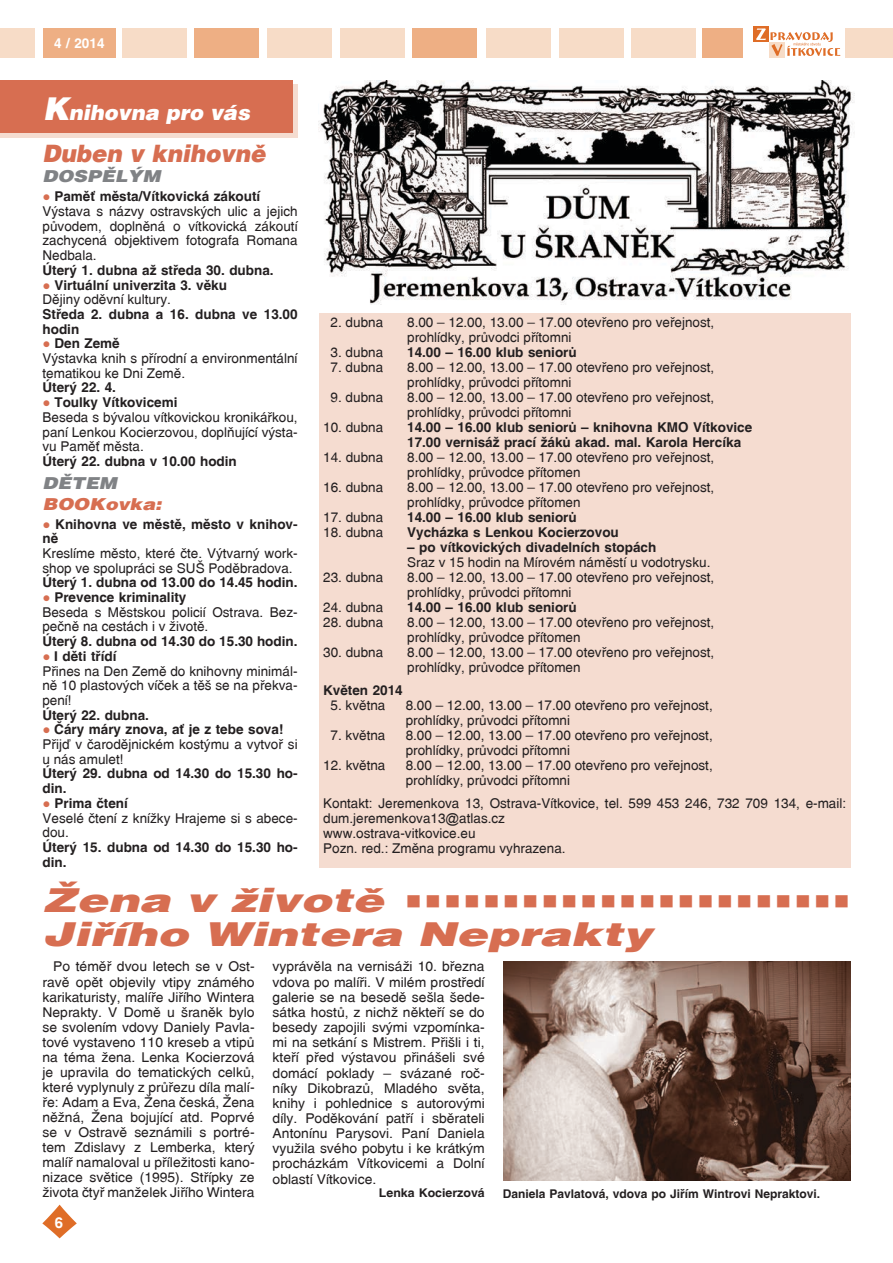
<style>
.page{position:relative;width:893px;height:1263px;background:#fff}
.page>*{position:absolute;margin:0;border:0;box-sizing:border-box;transform-origin:0 0}
.t1{font:italic 900 33px/34.5px "Switzerland";color:#d76e51;scale:1.42 1}
.t2{font:italic 900 31.5px "Helvetica CE";color:#fff}
.t3{font:italic 900 24px "Switzerland";color:#d76e51;scale:.96 1}
.t4{font:21px "Wingdings";color:#d76e51}
.t5{font:italic 900 21px "Switzerland";color:#fff}
.t6{font:italic 900 16.5px "Switzerland";color:#808285;scale:1.16 1}
.t7{font:italic 900 16.5px "Switzerland";color:#d76e51;scale:1.16 1}
.t8{font:700 15px "Switzerland";color:#fff}
.t9{font:13.5px/15px "Switzerland";color:#231f20}
.t10{font:700 13.5px/14.7px "Switzerland";color:#231f20}
.t11{font:700 13.5px "Switzerland";color:#fff}
.t12{font:700 12px "Switzerland";color:#231f20}
.s1{font-size:31.5px}
.s2{font-family:"Arial";color:#d76e51}
.s3{font-weight:700}
.s4{font-family:"Arial";font-weight:400;color:#d76e51}
.s5{font-weight:400}
.s6{font-family:"Arial"}
</style>
<div class="page">
<div style="left:486px;top:28px;width:65px;height:29px;background:#f7dcc7"></div>
<div style="left:559px;top:28px;width:65px;height:29px;background:#f7dcc7"></div>
<div style="left:631px;top:28px;width:65px;height:29px;background:#f7dcc7"></div>
<div style="left:267px;top:28px;width:65px;height:29px;background:#f7dcc7"></div>
<div style="left:340px;top:28px;width:65px;height:29px;background:#f7dcc7"></div>
<div style="left:195px;top:28px;width:64px;height:29px;background:#eeaf84"></div>
<div style="left:0;top:28px;width:35px;height:30px;background:#f7dcc7"></div>
<div style="left:412px;top:28px;width:65px;height:29px;background:#eeaf84"></div>
<div style="left:702px;top:28px;width:41px;height:29px;background:#eeaf84"></div>
<div style="left:845px;top:28px;width:48px;height:29px;background:#f7dcc7"></div>
<div style="left:43px;top:28px;width:72px;height:29px;background:#eeaf84"></div>
<div style="left:122px;top:29px;width:65px;height:29px;background:#f7dcc7"></div>
<div style="left:753px;top:27px;width:16px;height:15px;background:#df6d27"></div>
<div style="left:769px;top:42px;width:15px;height:16px;background:#f7dcc7"></div>
<svg style="left:756px;top:28px;width:84px;height:28px"></svg>
<svg style="left:42px;top:1205px;width:35px;height:33px"></svg>
<div style="left:0;top:84px;width:298px;height:53px;background:#f5dcd0"></div>
<div style="left:0;top:81px;width:293px;height:52px;background:#d76e51"></div>
<img style="left:319px;top:81px;width:535px;height:224px">
<div style="left:319px;top:313px;width:531px;height:554px;background:#f5dcd0"></div>
<img style="left:504px;top:961px;width:346px;height:220px">
<p class="t11" style="left:54px;top:35px;width:52px">4 / 2014</p>
<h2 class="t2" style="left:44px;top:83px;width:19px">V</h2>
<h3 class="t5" style="left:43px;top:100px;width:209px"><span class="s1">K</span>nihovna pro vás</h3>
<h3 class="t3" style="left:43px;top:139px;width:234px">Duben v knihovně</h3>
<p class="t6" style="left:43px;top:167px;width:103px">DOSPĚLÝM</p>
<p class="t9" style="left:43px;top:189px;width:257px"><span class="s2">●</span> <span class="s3">Paměť města/Vítkovická zákoutí </span>Výstava s názvy ostravských ulic a jejich původem, doplněná o vítkovická zákoutí zachycená objektivem fotografa Romana Nedbala.</p>
<p class="t10" style="left:43px;top:263px;width:233px">Úterý 1. dubna až středa 30. dubna.</p>
<p class="t10" style="left:43px;top:277px;width:186px"><span class="s4">●</span> Virtuální univerzita 3. věku<br><span class="s5">Dějiny oděvní kultury.</span></p>
<p class="t10" style="left:43px;top:307px;width:257px">Středa 2. dubna a 16. dubna ve 13.00 hodin</p>
<p class="t9" style="left:43px;top:336px;width:257px"><span class="s2">●</span> <span class="s3">Den Země<br></span>Výstavka knih s přírodní a environmentální tematikou ke Dni Země.</p>
<p class="t10" style="left:43px;top:380px;width:75px">Úterý 22. 4.</p>
<p class="t9" style="left:43px;top:395px;width:257px"><span class="s2">●</span> <span class="s3">Toulky Vítkovicemi<br></span>Beseda s bývalou vítkovickou kronikářkou, paní Lenkou Kocierzovou, doplňující výsta&shy;vu Paměť města.</p>
<p class="t10" style="left:43px;top:454px;width:196px">Úterý 22. dubna v 10.00 hodin</p>
<p class="t6" style="left:43px;top:473px;width:66px">DĚTEM</p>
<p class="t7" style="left:43px;top:494px;width:104px">BOOKovka:</p>
<p class="t10" style="left:43px;top:516px;width:257px"><span class="s4">●</span> Knihovna ve městě, město v knihov&shy;ně</p>
<p class="t9" style="left:42px;top:546px;width:257px">Kreslíme město, které čte. Výtvarný work&shy;shop ve spolupráci se SUŠ Poděbradova.</p>
<p class="t10" style="left:42px;top:575px;width:257px">Úterý 1. dubna od 13.00 do 14.45 hodin.</p>
<p class="t9" style="left:42px;top:590px;width:257px"><span class="s2">●</span> <span class="s3">Prevence kriminality<br></span>Beseda s Městskou policií Ostrava. Bez&shy;pečně na cestách i v životě.</p>
<p class="t10" style="left:42px;top:634px;width:257px">Úterý 8. dubna od 14.30 do 15.30 hodin.</p>
<p class="t9" style="left:42px;top:649px;width:257px"><span class="s2">●</span> <span class="s3">I děti třídí<br></span>Přines na Den Země do knihovny minimál&shy;ně 10 plastových víček a těš se na překva&shy;pení!</p>
<p class="t10" style="left:42px;top:707px;width:108px">Úterý 22. dubna.</p>
<p class="t9" style="left:42px;top:722px;width:257px"><span class="s2">●</span> <span class="s3">Čáry máry znova, ať je z tebe sova!<br></span>Přijď v čarodějnickém kostýmu a vytvoř si u nás amulet!</p>
<p class="t10" style="left:43px;top:766px;width:257px">Úterý 29. dubna od 14.30 do 15.30 ho&shy;din.</p>
<p class="t9" style="left:43px;top:796px;width:257px"><span class="s2">●</span> <span class="s3">Prima čtení<br></span>Veselé čtení z knížky Hrajeme si s abece&shy;dou.</p>
<p class="t10" style="left:43px;top:840px;width:257px">Úterý 15. dubna od 14.30 do 15.30 ho&shy;din.</p>
<p class="t9" style="left:331px;top:315px;width:54px">2. dubna</p>
<p class="t9" style="left:407px;top:315px;width:309px">8.00 – 12.00, 13.00 – 17.00 otevřeno pro veřejnost, prohlídky, průvodci přítomni</p>
<p class="t9" style="left:331px;top:345px;width:54px">3. dubna</p>
<p class="t10" style="left:407px;top:345px;width:171px">14.00 – 16.00 klub seniorů</p>
<p class="t9" style="left:331px;top:360px;width:54px">7. dubna</p>
<p class="t9" style="left:407px;top:360px;width:309px">8.00 – 12.00, 13.00 – 17.00 otevřeno pro veřejnost, prohlídky, průvodci přítomni</p>
<p class="t9" style="left:331px;top:390px;width:54px">9. dubna</p>
<p class="t9" style="left:407px;top:390px;width:309px">8.00 – 12.00, 13.00 – 17.00 otevřeno pro veřejnost, prohlídky, průvodci přítomni</p>
<p class="t9" style="left:323px;top:420px;width:62px">10. dubna</p>
<p class="t10" style="left:407px;top:420px;width:347px">14.00 – 16.00 klub seniorů – knihovna KMO Vítkovice<br>17.00 vernisáž prací žáků akad. mal. Karola Hercíka</p>
<p class="t9" style="left:323px;top:450px;width:62px">14. dubna</p>
<p class="t9" style="left:407px;top:450px;width:309px">8.00 – 12.00, 13.00 – 17.00 otevřeno pro veřejnost, prohlídky, průvodce přítomen</p>
<p class="t9" style="left:323px;top:480px;width:62px">16. dubna</p>
<p class="t9" style="left:407px;top:480px;width:309px">8.00 – 12.00, 13.00 – 17.00 otevřeno pro veřejnost, prohlídky, průvodce přítomen</p>
<p class="t9" style="left:323px;top:510px;width:62px">17. dubna</p>
<p class="t10" style="left:407px;top:510px;width:171px">14.00 – 16.00 klub seniorů</p>
<p class="t9" style="left:323px;top:525px;width:62px">18. dubna</p>
<p class="t10" style="left:407px;top:525px;width:213px">Vycházka s Lenkou Kocierzovou</p>
<p class="t10" style="left:407px;top:540px;width:251px">– po vítkovických divadelních stopách</p>
<p class="t9" style="left:407px;top:555px;width:305px">Sraz v 15 hodin na Mírovém náměstí u vodotrysku.</p>
<p class="t9" style="left:323px;top:570px;width:62px">23. dubna</p>
<p class="t9" style="left:407px;top:570px;width:309px">8.00 – 12.00, 13.00 – 17.00 otevřeno pro veřejnost, prohlídky, průvodci přítomni</p>
<p class="t9" style="left:323px;top:600px;width:62px">24. dubna</p>
<p class="t10" style="left:407px;top:600px;width:171px">14.00 – 16.00 klub seniorů</p>
<p class="t9" style="left:323px;top:615px;width:62px">28. dubna</p>
<p class="t9" style="left:407px;top:615px;width:309px">8.00 – 12.00, 13.00 – 17.00 otevřeno pro veřejnost, prohlídky, průvodce přítomen</p>
<p class="t9" style="left:323px;top:645px;width:62px">30. dubna</p>
<p class="t9" style="left:407px;top:645px;width:309px">8.00 – 12.00, 13.00 – 17.00 otevřeno pro veřejnost, prohlídky, průvodce přítomen</p>
<p class="t10" style="left:323px;top:683px;width:81px">Květen 2014</p>
<p class="t9" style="left:331px;top:698px;width:56px">5. května</p>
<p class="t9" style="left:406px;top:698px;width:309px">8.00 – 12.00, 13.00 – 17.00 otevřeno pro veřejnost, prohlídky, průvodci přítomni</p>
<p class="t9" style="left:331px;top:728px;width:56px">7. května</p>
<p class="t9" style="left:406px;top:728px;width:309px">8.00 – 12.00, 13.00 – 17.00 otevřeno pro veřejnost, prohlídky, průvodci přítomni</p>
<p class="t9" style="left:323px;top:758px;width:64px">12. května</p>
<p class="t9" style="left:406px;top:758px;width:309px">8.00 – 12.00, 13.00 – 17.00 otevřeno pro veřejnost, prohlídky, průvodci přítomni</p>
<p class="t9" style="left:323px;top:795px;width:524px">Kontakt: Jeremenkova 13, Ostrava-Vítkovice, tel. 599 453 246, 732 709 134, e-mail: dum.jeremenkova13<span class="s6">@</span>atlas.cz<br>www.ostrava-vitkovice.eu<br>Pozn. red.: Změna programu vyhrazena.</p>
<h1 class="t1" style="left:43px;top:884px;width:430px">Žena v životě<br>Jiřího Wintera Neprakty</h1>
<h3 class="t4" style="left:406px;top:890px;width:445px">■■■■■■■■■■■■■■■■■■■■■■■</h3>
<p class="t9" style="left:42px;top:959px;width:214px;text-align:justify;text-indent:11px">Po téměř dvou letech se v Ost&shy;ravě opět objevily vtipy známého karikaturisty, malíře Jiřího Wintera Neprakty. V Domě u šraněk bylo se svolením vdovy Daniely Pavla&shy;tové vystaveno 110 kreseb a vtipů na téma žena. Lenka Kocierzová je upravila do tematických celků, které vyplynuly z průřezu díla malí&shy;ře: Adam a Eva, Žena česká, Žena něžná, Žena bojující atd. Poprvé se v Ostravě seznámili s portré&shy;tem Zdislavy z Lemberka, který malíř namaloval u příležitosti kano&shy;nizace světice (1995). Střípky ze života čtyř manželek Jiřího Wintera</p>
<p class="t9" style="left:273px;top:959px;width:214px;text-align:justify">vyprávěla na vernisáži 10. března vdova po malíři. V milém prostředí galerie se na besedě sešla šede&shy;sátka hostů, z nichž někteří se do besedy zapojili svými vzpomínka&shy;mi na setkání s Mistrem. Přišli i ti, kteří před výstavou přinášeli své domácí poklady – svázané roč&shy;níky Dikobrazů, Mladého světa, knihy i pohlednice s autorovými díly. Poděkování patří i sběrateli Antonínu Parysovi. Paní Daniela využila svého pobytu i ke krátkým procházkám Vítkovicemi a Dolní oblastí Vítkovice.</p>
<p class="t12" style="left:379px;top:1186px;width:107px">Lenka Kocierzová</p>
<p class="t12" style="left:503px;top:1186px;width:319px">Daniela Pavlatová, vdova po Jiřím Wintrovi Nepraktovi.</p>
<p class="t8" style="left:55px;top:1213px;width:10px">6</p>
</div>
